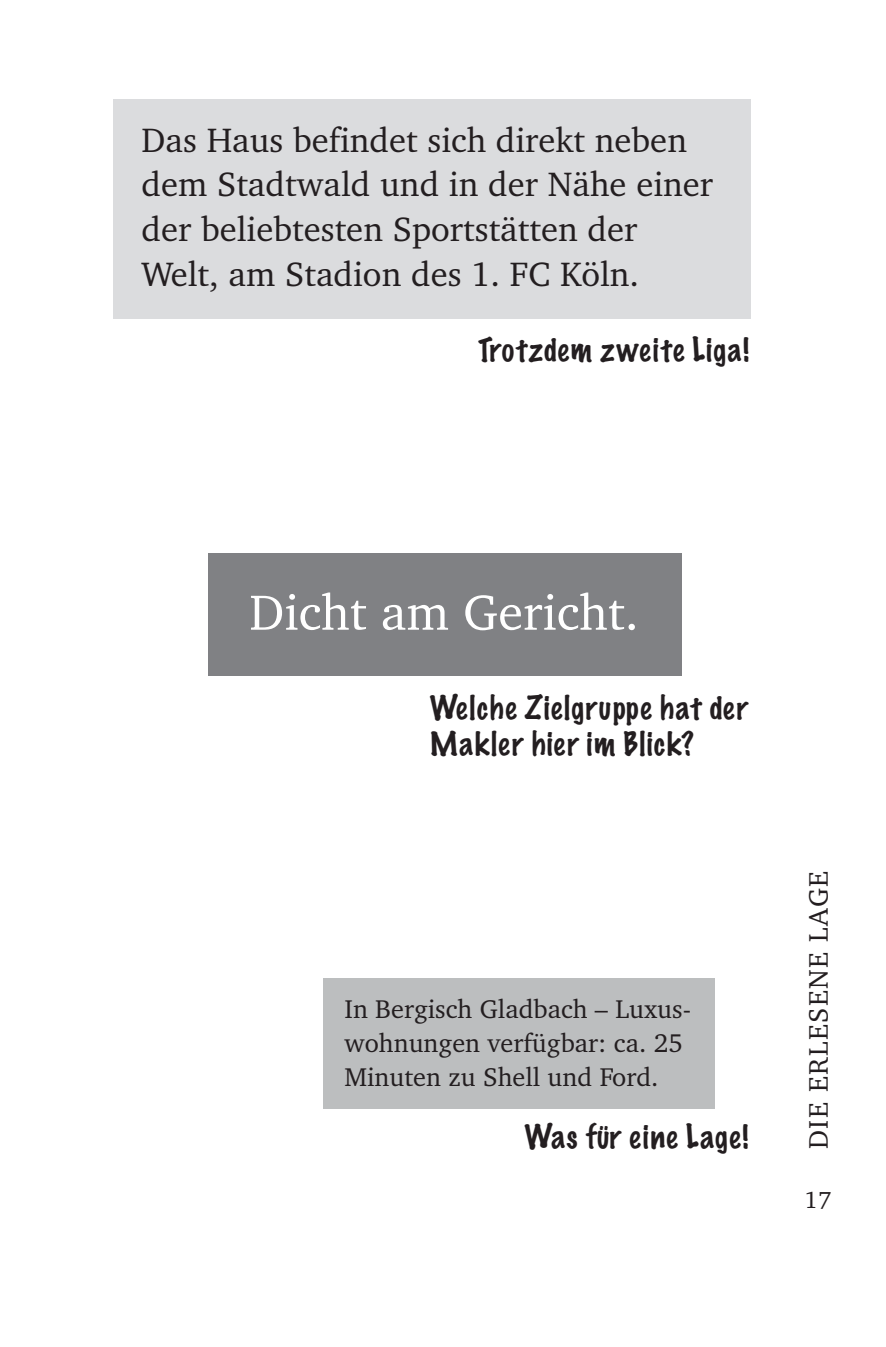
<style>
.page{position:relative;width:886px;height:1347px;background:#fff}
.page>*{position:absolute;margin:0;border:0;box-sizing:border-box;transform-origin:0 0}
.t1{font:50.5px "Charter BT";color:#fff}
.t2{font:34.75px/44.5px "Charter BT";color:#231e20}
.t3{font:100 30px/36.2px "Marker Felt";letter-spacing:.045em;color:#231e20}
.t4{font:27.5px "Charter BT";letter-spacing:.05em;color:#231e20}
.t5{font:26.25px/33.8px "Charter BT";color:#231e20}
.t6{font:23.75px "Charter BT";color:#231e20}
</style>
<div class="page">
<div style="left:323px;top:978px;width:391px;height:130px;background:#bcbebf"></div>
<div style="left:208px;top:553px;width:474px;height:123px;background:#808184"></div>
<div style="left:113px;top:99px;width:638px;height:219px;background:#dbdcde"></div>
<p class="t2" style="left:141px;top:117px;width:573px">Das Haus befindet sich direkt neben dem Stadtwald und in der Nähe einer der beliebtesten Sportstätten der Welt, am Stadion des 1. FC Köln.</p>
<p class="t3" style="left:478px;top:331px;width:272px">Trotzdem zweite Liga!</p>
<h1 class="t1" style="left:249px;top:581px;width:391px">Dicht am Gericht.</h1>
<p class="t3" style="left:430px;top:689px;width:319px">Welche Zielgruppe hat der<br>Makler hier im Blick?</p>
<p class="t5" style="left:344px;top:991px;width:348px">In Bergisch Gladbach – Luxus&shy;wohnungen verfügbar: ca. 25<br>Minuten zu Shell und Ford.</p>
<p class="t3" style="left:524px;top:1119px;width:225px">Was für eine Lage!</p>
<p class="t4" style="left:801px;top:1149px;width:280px;rotate:-90deg">DIE ERLESENE LAGE</p>
<p class="t6" style="left:804px;top:1184px;width:28px">17</p>
</div>
